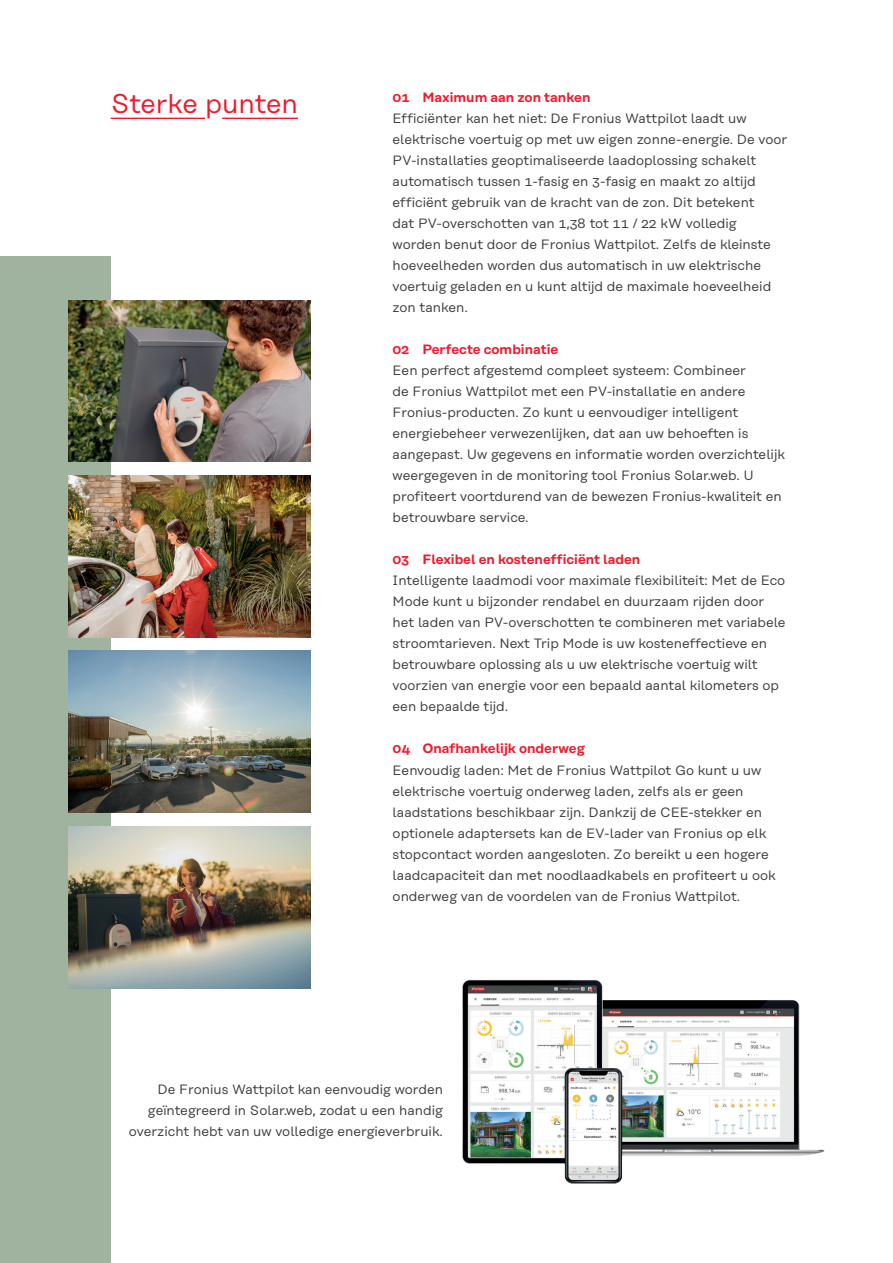
<style>
.page{position:relative;width:893px;height:1263px;background:#fff}
.page>*{position:absolute;margin:0;border:0;box-sizing:border-box;transform-origin:0 0}
.t1{font:27px "Rational Text";color:#ee1b2d}
.t2{font:13.5px/21px "Rational Text";color:#3e3e3f}
.t3{font:600 13.5px "Rational Text";color:#ee1b2d}
</style>
<div class="page">
<hr style="left:111px;top:118px;width:94px;height:1px;background:#ee1b2d">
<hr style="left:222px;top:118px;width:76px;height:1px;background:#ee1b2d">
<div style="left:0;top:257px;width:111px;height:1006px;background:#9fb39e"></div>
<img style="left:68px;top:476px;width:243px;height:161px">
<img style="left:68px;top:300px;width:243px;height:162px">
<img style="left:68px;top:651px;width:243px;height:162px">
<img style="left:68px;top:826px;width:243px;height:162px">
<img style="left:462px;top:979px;width:363px;height:205px">
<h1 class="t1" style="left:111px;top:88px;width:189px">Sterke punten</h1>
<p class="t3" style="left:393px;top:90px;width:199px">01 Maximum aan zon tanken</p>
<p class="t2" style="left:393px;top:108px;width:396px">Efficiënter kan het niet: De Fronius Wattpilot laadt uw elektrische voertuig op met uw eigen zonne-energie. De voor PV-installaties geoptimaliseerde laadoplossing schakelt automatisch tussen 1-fasig en 3-fasig en maakt zo altijd efficiënt gebruik van de kracht van de zon. Dit betekent<br>dat PV-overschotten van 1,38 tot 11 / 22 kW volledig worden benut door de Fronius Wattpilot. Zelfs de kleinste hoeveelheden worden dus automatisch in uw elektrische voertuig geladen en u kunt altijd de maximale hoeveelheid zon tanken.</p>
<p class="t3" style="left:393px;top:342px;width:167px">02 Perfecte combinatie</p>
<p class="t2" style="left:393px;top:360px;width:394px">Een perfect afgestemd compleet systeem: Combineer<br>de Fronius Wattpilot met een PV-installatie en andere Fronius-producten. Zo kunt u eenvoudiger intelligent energiebeheer verwezenlijken, dat aan uw behoeften is aangepast. Uw gegevens en informatie worden overzichtelijk weergegeven in de monitoring tool Fronius Solar.web. U profiteert voortdurend van de bewezen Fronius-kwaliteit en betrouwbare service.</p>
<p class="t3" style="left:393px;top:552px;width:249px">03 Flexibel en kostenefficiënt laden</p>
<p class="t2" style="left:393px;top:570px;width:394px">Intelligente laadmodi voor maximale flexibiliteit: Met de Eco Mode kunt u bijzonder rendabel en duurzaam rijden door het laden van PV-overschotten te combineren met variabele stroomtarieven. Next Trip Mode is uw kosteneffectieve en betrouwbare oplossing als u uw elektrische voertuig wilt voorzien van energie voor een bepaald aantal kilometers op een bepaalde tijd.</p>
<p class="t3" style="left:393px;top:741px;width:194px">04 Onafhankelijk onderweg</p>
<p class="t2" style="left:393px;top:759px;width:385px">Eenvoudig laden: Met de Fronius Wattpilot Go kunt u uw elektrische voertuig onderweg laden, zelfs als er geen laadstations beschikbaar zijn. Dankzij de CEE-stekker en optionele adaptersets kan de EV-lader van Fronius op elk stopcontact worden aangesloten. Zo bereikt u een hogere laadcapaciteit dan met noodlaadkabels en profiteert u ook onderweg van de voordelen van de Fronius Wattpilot.</p>
<p class="t2" style="left:129px;top:1079px;width:316px;text-align:right">De Fronius Wattpilot kan eenvoudig worden geïntegreerd in Solar.web, zodat u een handig overzicht hebt van uw volledige energieverbruik.</p>
</div>
